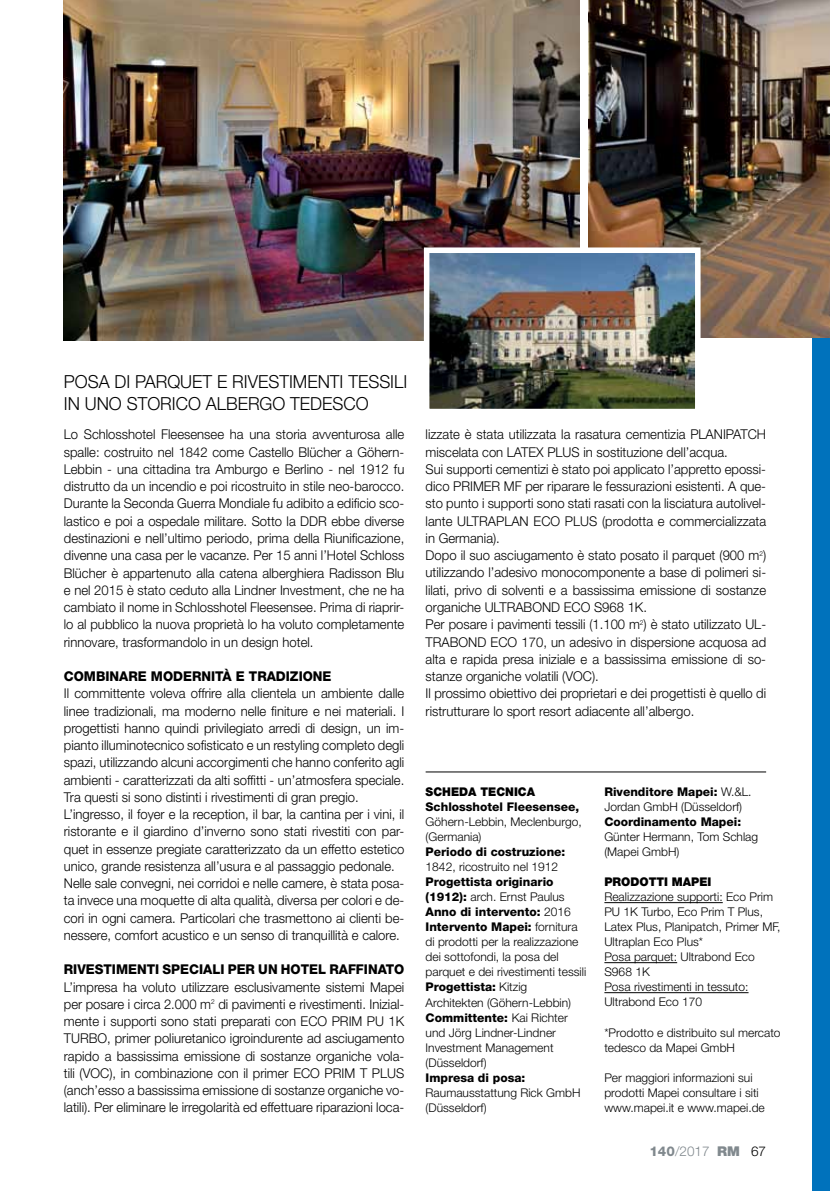
<style>
.page{position:relative;width:830px;height:1191px;background:#fff}
.page>*{position:absolute;margin:0;border:0;box-sizing:border-box;transform-origin:0 0}
.t1{font:300 18px "Helvetica Neue LT Std";color:#000}
.t2{font:300 13.5px/17.2px "Helvetica Neue LT Std";color:#000;text-align:justify}
.t3{font:800 13.5px "Helvetica Neue LT Std";color:#000}
.t4{font:300 13.5px "Helvetica Neue LT Std";color:#81898e}
.t5{font:300 12px/15px "Helvetica Neue LT Std";color:#000}
.t6{font:800 12px "Helvetica Neue LT Std";color:#000}
.t7{font:900 12px "Helvetica Neue LT Std";color:#000}
.s1{font-weight:800}
.s2{font-weight:900}
.s3{color:#000}
</style>
<div class="page">
<div style="left:811px;top:0;width:18px;height:1191px;background:#0072bc"></div>
<hr style="left:604px;top:902px;width:118px;height:1px;background:#000">
<hr style="left:604px;top:962px;width:72px;height:1px;background:#000">
<hr style="left:604px;top:992px;width:144px;height:1px;background:#000">
<hr style="left:425px;top:771px;width:340px;height:1px;background:#000">
<img style="left:588px;top:0;width:241px;height:337px">
<img style="left:64px;top:0;width:514px;height:340px">
<img style="left:430px;top:254px;width:263px;height:153px">
<div style="left:423px;top:247px;width:277px;height:167px;border:6px solid #fff"></div>
<h1 class="t1" style="left:64px;top:370px;width:24px">Posa</h1>
<h1 class="t1" style="left:114px;top:370px;width:65px">di parquet</h1>
<h1 class="t1" style="left:217px;top:370px;width:37px">e rivestimenti</h1>
<h1 class="t1" style="left:348px;top:370px;width:10px">tessili</h1>
<h1 class="t1" style="left:64px;top:393px;width:34px">in uno</h1>
<h1 class="t1" style="left:127px;top:393px;width:12px">sto</h1>
<h1 class="t1" style="left:160px;top:393px;width:22px">rico</h1>
<h1 class="t1" style="left:206px;top:393px;width:97px">albergo tedesco</h1>
<p class="t2" style="left:64px;top:426px;width:342px">Lo Schlosshotel Fleesensee ha una storia avventurosa alle spalle: costruito nel 1842 come Castello Blücher a Göhern-Lebbin - una cittadina tra Amburgo e Berlino - nel 1912 fu distrutto da un incendio e poi ricostruito in stile neo-barocco.<br>Durante la Seconda Guerra Mondiale fu adibito a edificio sco&shy;lastico e poi a ospedale militare. Sotto la DDR ebbe diverse destinazioni e nell’ultimo periodo, prima della Riunificazione, divenne una casa per le vacanze. Per 15 anni l’Hotel Schloss Blücher è appartenuto alla catena alberghiera Radisson Blu e nel 2015 è stato ceduto alla Lindner Investment, che ne ha cambiato il nome in Schlosshotel Fleesensee. Prima di riaprir&shy;lo al pubblico la nuova proprietà lo ha voluto completamente rinnovare, trasformandolo in un design hotel.</p>
<p class="t3" style="left:64px;top:668px;width:269px">Combinare modernità e tradizione</p>
<p class="t2" style="left:64px;top:684px;width:342px;text-align:left">Il committente voleva offrire alla clientela un ambiente dalle linee tradizionali, ma moderno nelle finiture e nei materiali. I progettisti hanno quindi privilegiato arredi di design, un im&shy;pianto illuminotecnico sofisticato e un restyling completo degli spazi, utilizzando alcuni accorgimenti che hanno conferito agli ambienti - caratterizzati da alti soffitti - un’atmosfera speciale.<br>Tra questi si sono distinti i rivestimenti di gran pregio.<br>L’ingresso, il foyer e la reception, il bar, la cantina per i vini, il ristorante e il giardino d’inverno sono stati rivestiti con par&shy;quet in essenze pregiate caratterizzato da un effetto estetico unico, grande resistenza all’usura e al passaggio pedonale.<br>Nelle sale convegni, nei corridoi e nelle camere, è stata posa&shy;ta invece una moquette di alta qualità, diversa per colori e de&shy;cori in ogni camera. Particolari che trasmettono ai clienti be&shy;nessere, comfort acustico e un senso di tranquillità e calore.</p>
<p class="t3" style="left:64px;top:961px;width:342px">Rivestimenti speciali per un hotel raffinato</p>
<p class="t2" style="left:64px;top:978px;width:342px">L’impresa ha voluto utilizzare esclusivamente sistemi Mapei per posare i circa 2.000 m<sup>2</sup> di pavimenti e rivestimenti. Inizial&shy;mente i supporti sono stati preparati con ECO PRIM PU 1K TURBO, primer poliuretanico igroindurente ad asciugamento rapido a bassissima emissione di sostanze organiche vola&shy;tili (VOC), in combinazione con il primer ECO PRIM T PLUS (anch’esso a bassissima emissione di sostanze organiche vo&shy;latili). Per eliminare le irregolarità ed effettuare riparazioni loca-</p>
<p class="t2" style="left:425px;top:426px;width:342px;text-align:left">lizzate è stata utilizzata la rasatura cementizia PLANIPATCH miscelata con LATEX PLUS in sostituzione dell’acqua.<br>Sui supporti cementizi è stato poi applicato l’appretto epossi&shy;dico PRIMER MF per riparare le fessurazioni esistenti. A que&shy;sto punto i supporti sono stati rasati con la lisciatura autolivel&shy;lante ULTRAPLAN ECO PLUS (prodotta e commercializzata in Germania).<br>Dopo il suo asciugamento è stato posato il parquet (900 m<sup>2</sup>) utilizzando l’adesivo monocomponente a base di polimeri si&shy;lilati, privo di solventi e a bassissima emissione di sostanze organiche ULTRABOND ECO S968 1K.<br>Per posare i pavimenti tessili (1.100 m<sup>2</sup>) è stato utilizzato UL-TRABOND ECO 170, un adesivo in dispersione acquosa ad alta e rapida presa iniziale e a bassissima emissione di so&shy;stanze organiche volatili (VOC).<br>Il prossimo obiettivo dei proprietari e dei progettisti è quello di ristrutturare lo sport resort adiacente all’albergo.</p>
<p class="t7" style="left:425px;top:785px;width:111px">SCHEDA TECNICA</p>
<p class="t6" style="left:425px;top:800px;width:155px">Schlosshotel Fleesensee,</p>
<p class="t5" style="left:425px;top:814px;width:158px">Göhern-Lebbin, Meclenburgo, (Germania)</p>
<p class="t6" style="left:425px;top:845px;width:141px">Periodo di costruzione:</p>
<p class="t5" style="left:425px;top:859px;width:134px">1842, ricostruito nel 1912</p>
<p class="t5" style="left:425px;top:874px;width:162px"><span class="s1">Progettista originario (1912):</span> arch. Ernst Paulus<br><span class="s1">Anno di intervento:</span> 2016<br><span class="s1">Intervento Mapei:</span> fornitura di prodotti per la realizzazione dei sottofondi, la posa del parquet e dei rivestimenti tessili<br><span class="s1">Progettista:</span> Kitzig<br>Architekten (Göhern-Lebbin)<br><span class="s1">Committente:</span> Kai Richter und Jörg Lindner-Lindner<br>Investment Management (Düsseldorf)</p>
<p class="t6" style="left:425px;top:1070px;width:101px">Impresa di posa:</p>
<p class="t5" style="left:425px;top:1084px;width:156px">Raumausstattung Rick GmbH (Düsseldorf)</p>
<p class="t5" style="left:604px;top:784px;width:148px"><span class="s1">Rivenditore Mapei:</span> W.&amp;L.<br>Jordan GmbH (Düsseldorf)</p>
<p class="t6" style="left:604px;top:815px;width:138px">Coordinamento Mapei:</p>
<p class="t5" style="left:604px;top:829px;width:155px">Günter Hermann, Tom Schlag (Mapei GmbH)</p>
<p class="t7" style="left:604px;top:875px;width:108px">PRODOTTI MAPEI</p>
<p class="t5" style="left:604px;top:889px;width:178px">Realizzazione supporti: Eco Prim<br>PU 1K Turbo, Eco Prim T Plus,<br>Latex Plus, Planipatch, Primer MF,<br>Ultraplan Eco Plus*<br>Posa parquet: Ultrabond Eco<br>S968 1K<br>Posa rivestimenti in tessuto:<br>Ultrabond Eco 170</p>
<p class="t5" style="left:604px;top:1024px;width:178px">*Prodotto e distribuito sul mercato tedesco da Mapei GmbH</p>
<p class="t5" style="left:604px;top:1069px;width:162px">Per maggiori informazioni sui prodotti Mapei consultare i siti www.mapei.it e www.mapei.de</p>
<p class="t4" style="left:649px;top:1142px;width:118px"><span class="s1">140</span>/2017 <span class="s2">RM</span> <span class="s3">67</span></p>
</div>
